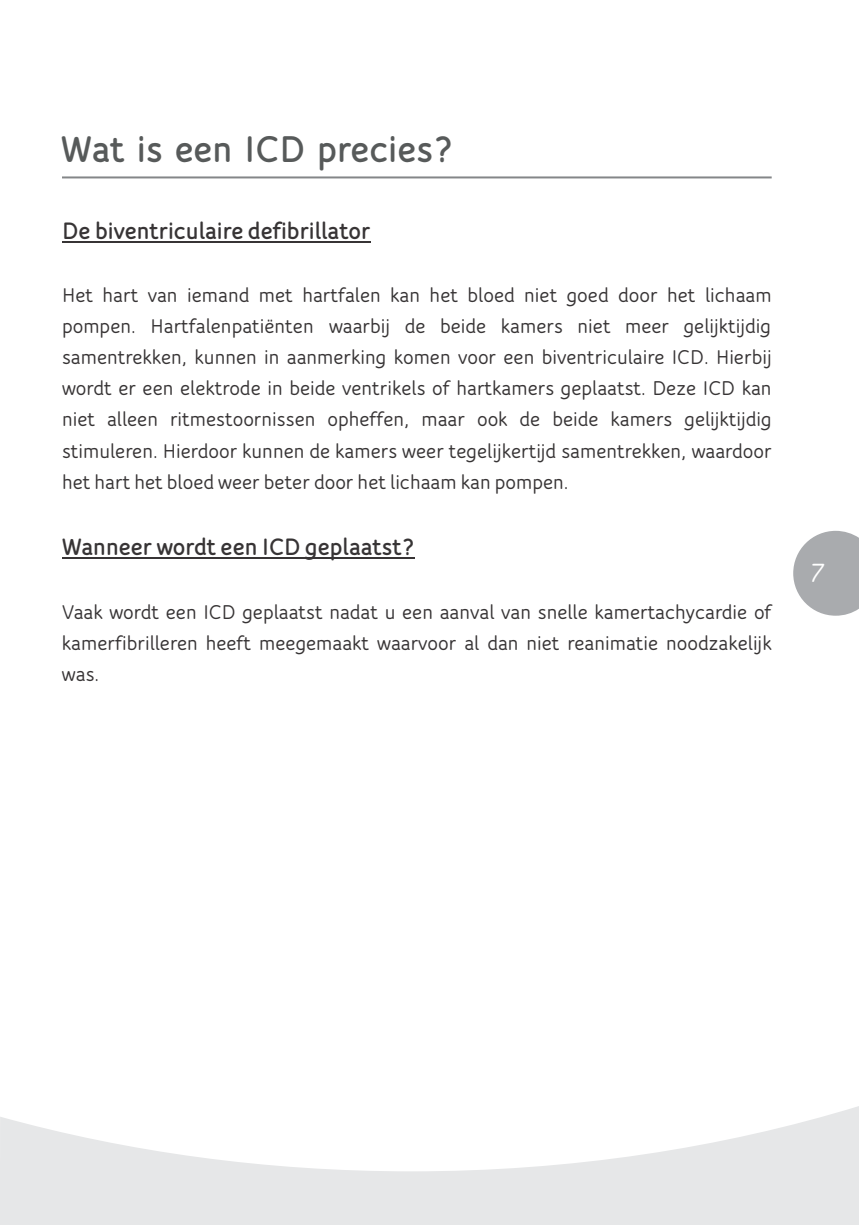
<style>
.page{position:relative;width:859px;height:1225px;background:#fff}
.page>*{position:absolute;margin:0;border:0;box-sizing:border-box;transform-origin:0 0}
.t1{font:800 40px "Speak TF";color:#575a5a}
.t2{font:italic 700 28.4px "Speak TF";color:#fff}
.t3{font:800 25.6px "Speak TF";color:#373435}
.t4{font:700 21.6px/31px "Speak";color:#373435;text-align:justify}
</style>
<div class="page">
<svg style="left:793px;top:531px;width:66px;height:84px;background:#b6b7ba"></svg>
<svg style="left:0;top:1106px;width:859px;height:119px;fill:#e6e7e8"></svg>
<hr style="left:62px;top:176px;width:710px;height:2px;background:#848688">
<hr style="left:62px;top:241px;width:308px;height:1px;background:#373435">
<hr style="left:62px;top:557px;width:353px;height:2px;background:#373435">
<h1 class="t1" style="left:61px;top:132px;width:394px">Wat is een ICD precies?</h1>
<p class="t3" style="left:62px;top:220px;width:310px">De biventriculaire defibrillator</p>
<p class="t4" style="left:62px;top:281px;width:711px">Het hart van iemand met hartfalen kan het bloed niet goed door het lichaam pompen. Hartfalenpatiënten waarbij de beide kamers niet meer gelijktijdig samentrekken, kunnen in aanmerking komen voor een biventriculaire ICD. Hierbij wordt er een elektrode in beide ventrikels of hartkamers geplaatst. Deze ICD kan niet alleen ritmestoornissen opheffen, maar ook de beide kamers gelijktijdig stimuleren. Hierdoor kunnen de kamers weer tegelijkertijd samentrekken, waardoor het hart het bloed weer beter door het lichaam kan pompen.</p>
<p class="t3" style="left:62px;top:536px;width:354px">Wanneer wordt een ICD geplaatst?</p>
<p class="t4" style="left:62px;top:597px;width:711px">Vaak wordt een ICD geplaatst nadat u een aanval van snelle kamertachycardie of kamerfibrilleren heeft meegemaakt waarvoor al dan niet reanimatie noodzakelijk was.</p>
<h2 class="t2" style="left:809px;top:561px;width:19px">7</h2>
</div>
